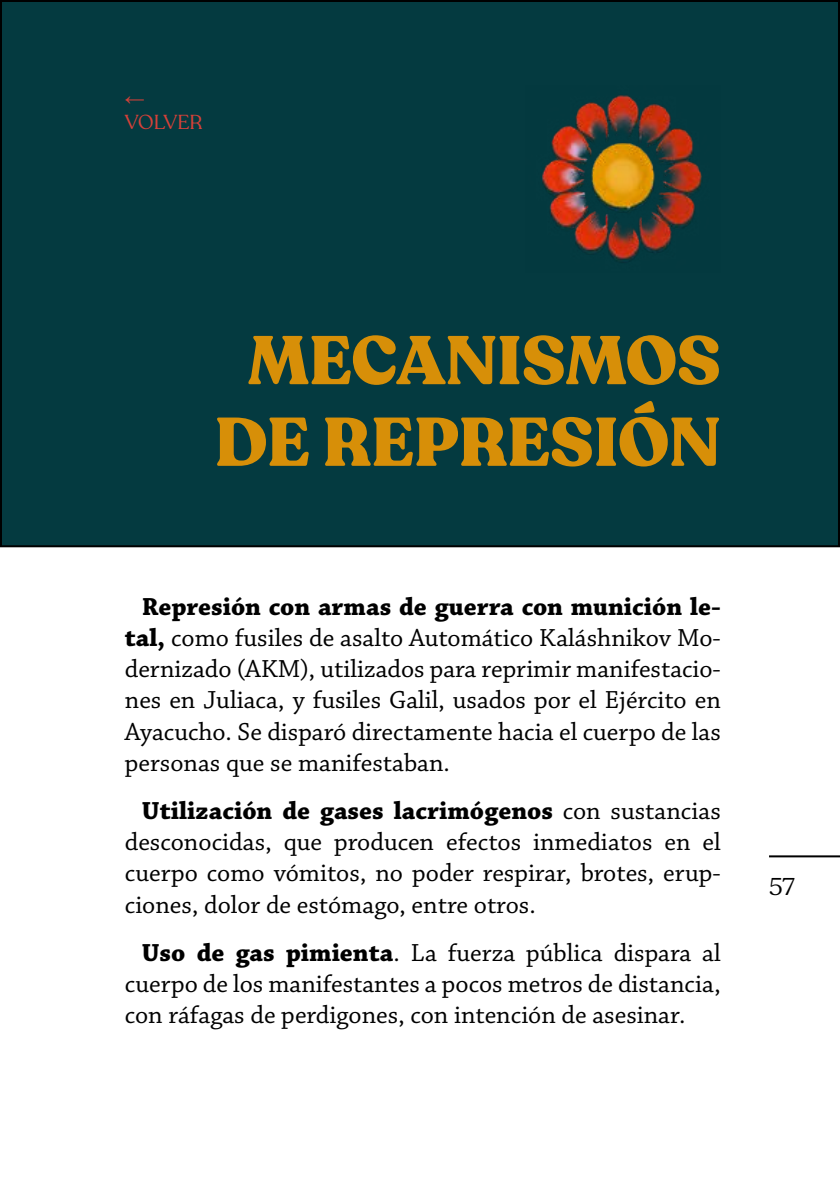
<style>
.page{position:relative;width:840px;height:1191px;background:#fff}
.page>*{position:absolute;margin:0;border:0;box-sizing:border-box;transform-origin:0 0}
.t1{font:900 68px/81.6px "Recoleta Alt";color:#d78f08;text-align:center}
.t2{font:26px/31.2px "Chaparral Pro";color:#000;text-align:justify}
.t3{font:24px "Recoleta Alt";color:#000}
.t4{font:20px "Recoleta Alt";color:#d64139}
.t5{font:italic 20px "Arial Narrow";color:#d64139}
.s1{font-weight:700}
</style>
<div class="page">
<hr style="left:768px;top:855px;width:71px;height:2px;background:#000">
<div style="left:1px;top:1px;width:837px;height:545px;background:#043a40"></div>
<img style="left:542px;top:95px;width:160px;height:166px">
<p class="t5" style="left:125px;top:84px;width:21px">←</p>
<p class="t4" style="left:125px;top:110px;width:79px">VOLVER</p>
<h1 class="t1" style="left:214px;top:321px;width:507px">MECANISMOS<br>DE REPRESIÓN</h1>
<p class="t2" style="left:125px;top:592px;width:597px;text-indent:17px"><span class="s1">Represión con armas de guerra con munición le&shy;tal,</span> como fusiles de asalto Automático Kaláshnikov Mo&shy;dernizado (AKM), utilizados para reprimir manifestacio&shy;nes en Juliaca, y fusiles Galil, usados por el Ejército en Ayacucho. Se disparó directamente hacia el cuerpo de las personas que se manifestaban.</p>
<p class="t2" style="left:125px;top:796px;width:597px;text-indent:17px"><span class="s1">Utilización de gases lacrimógenos</span> con sustancias desconocidas, que producen efectos inmediatos en el cuerpo como vómitos, no poder respirar, brotes, erup&shy;ciones, dolor de estómago, entre otros.</p>
<p class="t2" style="left:125px;top:938px;width:597px;text-indent:17px"><span class="s1">Uso de gas pimienta</span>. La fuerza pública dispara al cuerpo de los manifestantes a pocos metros de distancia, con ráfagas de perdigones, con intención de asesinar.</p>
<p class="t3" style="left:768px;top:871px;width:27px">57</p>
</div>
